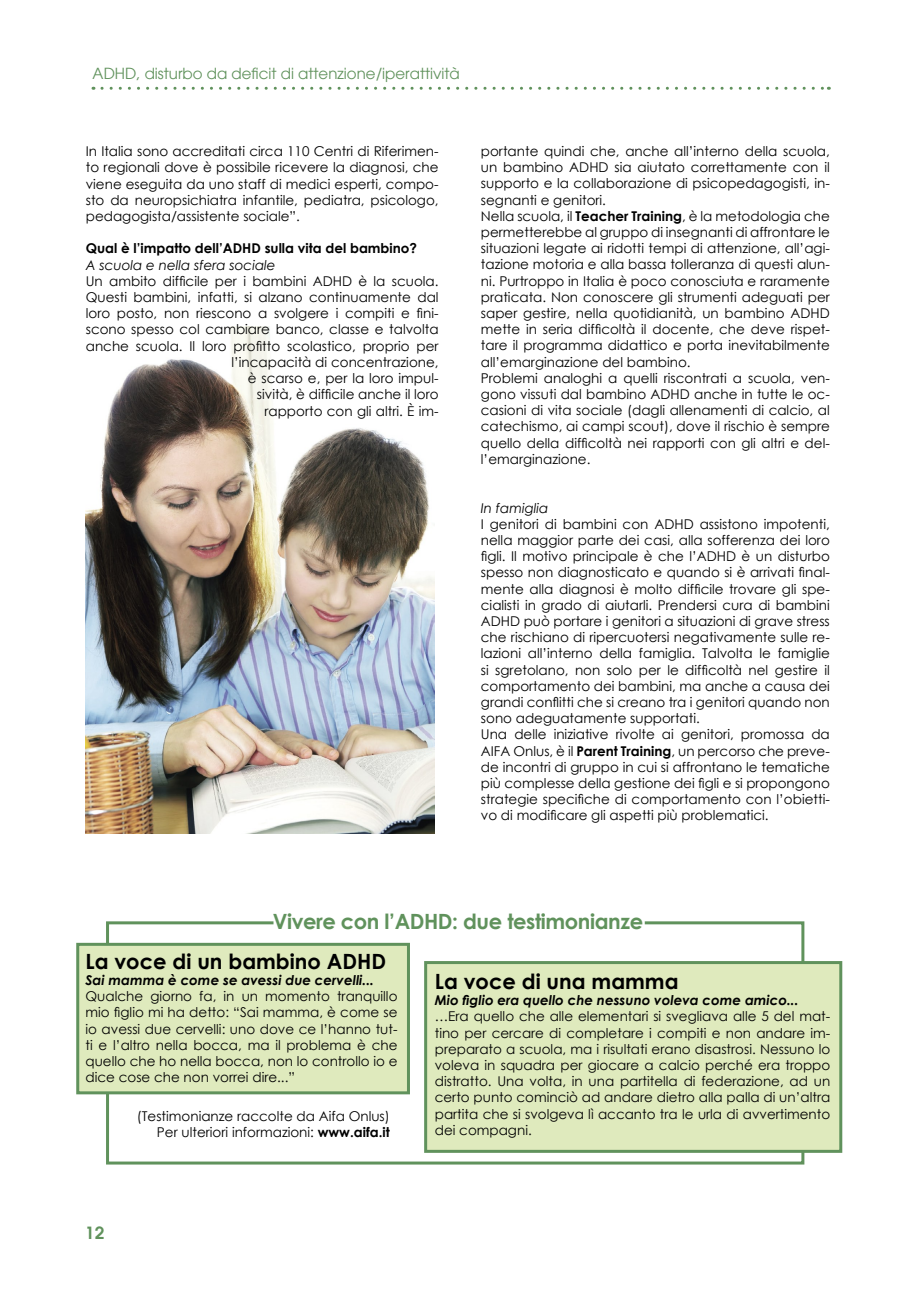
<style>
.page{position:relative;width:915px;height:1306px;background:#fff}
.page>*{position:absolute;margin:0;border:0;box-sizing:border-box;transform-origin:0 0}
.t1{font:700 21px "Century Gothic";color:#000}
.t2{font:700 21px "Century Gothic";letter-spacing:-.02em;color:#60925c}
.t3{font:600 16.5px "Avant Garde";color:#60925c;scale:1.04 1}
.t4{font:15px "Avant Garde";color:#60925c}
.t5{font:13.5px/16.2px "Century Gothic";color:#000;text-align:justify}
.t6{font:italic 700 13.5px "Century Gothic";color:#000}
.t7{font:700 13.5px "Century Gothic";color:#000}
.t8{font:italic 13.5px "Century Gothic";color:#000}
.s1{font-weight:700}
</style>
<div class="page">
<img style="left:85px;top:326px;width:349px;height:507px">
<svg style="left:104px;top:921px;width:701px;height:244px"></svg>
<div style="left:425px;top:962px;width:415px;height:189px;background:#dfeabd"></div>
<div style="left:424px;top:961px;width:418px;height:191px;border:3px solid #60925c"></div>
<div style="left:78px;top:944px;width:330px;height:148px;background:#dfeabd"></div>
<div style="left:76px;top:942px;width:334px;height:152px;border:3px solid #60925c"></div>
<svg style="left:102px;top:87px;width:727px;height:3px"></svg>
<p class="t4" style="left:93px;top:65px;width:368px">ADHD, disturbo da deficit di attenzione/iperattività</p>
<p class="t5" style="left:86px;top:143px;width:354px">In Italia sono accreditati circa 110 Centri di Riferimen&shy;to regionali dove è possibile ricevere la diagnosi, che viene eseguita da uno staff di medici esperti, compo&shy;sto da neuropsichiatra infantile, pediatra, psicologo, pedagogista/assistente sociale”.</p>
<p class="t7" style="left:86px;top:238px;width:333px">Qual è l’impatto dell’ADHD sulla vita del bambino?</p>
<p class="t8" style="left:86px;top:255px;width:191px">A scuola e nella sfera sociale</p>
<p class="t5" style="left:86px;top:273px;width:354px;text-align:right">Un ambito difficile per i bambini ADHD è la scuola.<br>Questi bambini, infatti, si alzano continuamente dal loro posto, non riescono a svolgere i compiti e fini&shy;scono spesso col cambiare banco, classe e talvolta anche scuola. Il loro profitto scolastico, proprio per l’incapacità di concentrazione,<br>è scarso e, per la loro impul-<br>sività, è difficile anche il loro<br>rapporto con gli altri. È im-</p>
<p class="t5" style="left:480px;top:143px;width:350px;text-align:left">portante quindi che, anche all’interno della scuola, un bambino ADHD sia aiutato correttamente con il supporto e la collaborazione di psicopedagogisti, in&shy;segnanti e genitori.<br>Nella scuola, il <span class="s1">Teacher Training</span>, è la metodologia che permetterebbe al gruppo di insegnanti di affrontare le situazioni legate ai ridotti tempi di attenzione, all’agi&shy;tazione motoria e alla bassa tolleranza di questi alun&shy;ni. Purtroppo in Italia è poco conosciuta e raramente praticata. Non conoscere gli strumenti adeguati per saper gestire, nella quotidianità, un bambino ADHD mette in seria difficoltà il docente, che deve rispet&shy;tare il programma didattico e porta inevitabilmente all’emarginazione del bambino.<br>Problemi analoghi a quelli riscontrati a scuola, ven&shy;gono vissuti dal bambino ADHD anche in tutte le oc&shy;casioni di vita sociale (dagli allenamenti di calcio, al catechismo, ai campi scout), dove il rischio è sempre quello della difficoltà nei rapporti con gli altri e del&shy;l’emarginazione.</p>
<p class="t8" style="left:480px;top:498px;width:69px">In famiglia</p>
<p class="t5" style="left:480px;top:515px;width:350px;text-align:left">I genitori di bambini con ADHD assistono impotenti, nella maggior parte dei casi, alla sofferenza dei loro figli. Il motivo principale è che l’ADHD è un disturbo spesso non diagnosticato e quando si è arrivati final&shy;mente alla diagnosi è molto difficile trovare gli spe&shy;cialisti in grado di aiutarli. Prendersi cura di bambini ADHD può portare i genitori a situazioni di grave stress che rischiano di ripercuotersi negativamente sulle re&shy;lazioni all’interno della famiglia. Talvolta le famiglie si sgretolano, non solo per le difficoltà nel gestire il comportamento dei bambini, ma anche a causa dei grandi conflitti che si creano tra i genitori quando non sono adeguatamente supportati.<br>Una delle iniziative rivolte ai genitori, promossa da AIFA Onlus, è il <span class="s1">Parent Training</span>, un percorso che preve&shy;de incontri di gruppo in cui si affrontano le tematiche più complesse della gestione dei figli e si propongono strategie specifiche di comportamento con l’obietti&shy;vo di modificare gli aspetti più problematici.</p>
<h1 class="t2" style="left:273px;top:905px;width:372px">Vivere con l’ADHD: due testimonianze</h1>
<h1 class="t1" style="left:85px;top:945px;width:302px">La voce di un bambino ADHD</h1>
<p class="t6" style="left:85px;top:969px;width:290px">Sai mamma è come se avessi due cervelli...</p>
<p class="t5" style="left:85px;top:987px;width:313px">Qualche giorno fa, in un momento tranquillo mio figlio mi ha detto: “Sai mamma, è come se io avessi due cervelli: uno dove ce l’hanno tut&shy;ti e l’altro nella bocca, ma il problema è che quello che ho nella bocca, non lo controllo io e dice cose che non vorrei dire...”</p>
<h1 class="t1" style="left:434px;top:965px;width:245px">La voce di una mamma</h1>
<p class="t6" style="left:434px;top:989px;width:365px">Mio figlio era quello che nessuno voleva come amico...</p>
<p class="t5" style="left:434px;top:1008px;width:397px">…Era quello che alle elementari si svegliava alle 5 del mat&shy;tino per cercare di completare i compiti e non andare im&shy;preparato a scuola, ma i risultati erano disastrosi. Nessuno lo voleva in squadra per giocare a calcio perché era troppo distratto. Una volta, in una partitella di federazione, ad un certo punto cominciò ad andare dietro alla palla di un’altra partita che si svolgeva lì accanto tra le urla di avvertimento dei compagni.</p>
<p class="t5" style="left:137px;top:1107px;width:254px;text-align:right">(Testimonianze raccolte da Aifa Onlus)<br>Per ulteriori informazioni: <span class="s1">www.aifa.it</span></p>
<p class="t3" style="left:85px;top:1221px;width:20px">12</p>
</div>
